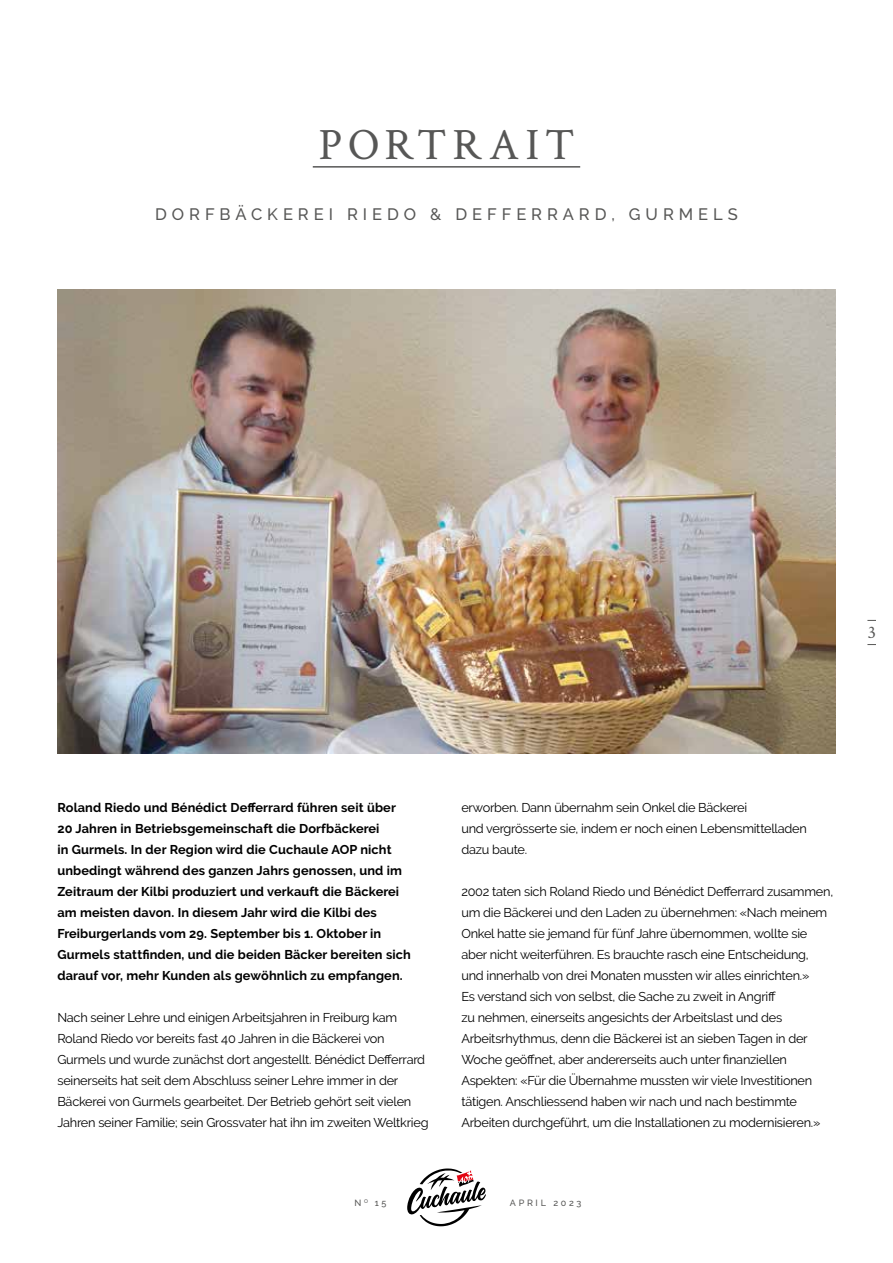
<style>
.page{position:relative;width:893px;height:1263px;background:#fff}
.page>*{position:absolute;margin:0;border:0;box-sizing:border-box;transform-origin:0 0}
.t1{font:45px "Crimson Text";letter-spacing:.13em;color:#575756}
.t2{font:18px "Crimson Text";color:#575756}
.t3{font:500 16.5px "Raleway";letter-spacing:.3em;color:#575756}
.t4{font:12.75px/21px "Raleway";letter-spacing:-.02em;color:#000}
.t5{font:700 12.75px/21px "Raleway";letter-spacing:.01em;color:#000}
.t6{font:500 9px "Raleway";letter-spacing:.3em;color:#575756}
</style>
<div class="page">
<svg style="left:407px;top:1168px;width:79px;height:58px"></svg>
<hr style="left:313px;top:166px;width:267px;height:2px;background:#575756">
<img style="left:57px;top:289px;width:779px;height:464px">
<h1 class="t1" style="left:318px;top:114px;width:258px">PORTRAIT</h1>
<p class="t3" style="left:155px;top:204px;width:584px">DORFBÄCKEREI RIEDO &amp; DEFFERRARD, GURMELS</p>
<h2 class="t2" style="left:867px;top:620px;width:10px">3</h2>
<p class="t5" style="left:57px;top:797px;width:355px">Roland Riedo und Bénédict Defferrard führen seit über 20 Jahren in Betriebsgemeinschaft die Dorfbäckerei<br>in Gurmels. In der Region wird die Cuchaule AOP nicht unbedingt während des ganzen Jahrs genossen, und im Zeitraum der Kilbi produziert und verkauft die Bäckerei am meisten davon. In diesem Jahr wird die Kilbi des Freiburgerlands vom 29. September bis 1. Oktober in Gurmels stattfinden, und die beiden Bäcker bereiten sich darauf vor, mehr Kunden als gewöhnlich zu empfangen.</p>
<p class="t4" style="left:57px;top:1007px;width:373px">Nach seiner Lehre und einigen Arbeitsjahren in Freiburg kam Roland Riedo vor bereits fast 40 Jahren in die Bäckerei von Gurmels und wurde zunächst dort angestellt. Bénédict Defferrard seinerseits hat seit dem Abschluss seiner Lehre immer in der Bäckerei von Gurmels gearbeitet. Der Betrieb gehört seit vielen Jahren seiner Familie; sein Grossvater hat ihn im zweiten Weltkrieg</p>
<p class="t4" style="left:461px;top:797px;width:347px">erworben. Dann übernahm sein Onkel die Bäckerei<br>und vergrösserte sie, indem er noch einen Lebensmittelladen dazu baute.</p>
<p class="t4" style="left:461px;top:881px;width:373px">2002 taten sich Roland Riedo und Bénédict Defferrard zusammen, um die Bäckerei und den Laden zu übernehmen: «Nach meinem Onkel hatte sie jemand für fünf Jahre übernommen, wollte sie aber nicht weiterführen. Es brauchte rasch eine Entscheidung, und innerhalb von drei Monaten mussten wir alles einrichten.»<br>Es verstand sich von selbst, die Sache zu zweit in Angriff<br>zu nehmen, einerseits angesichts der Arbeitslast und des Arbeitsrhythmus, denn die Bäckerei ist an sieben Tagen in der Woche geöffnet, aber andererseits auch unter finanziellen Aspekten: «Für die Übernahme mussten wir viele Investitionen tätigen. Anschliessend haben wir nach und nach bestimmte Arbeiten durchgeführt, um die Installationen zu modernisieren.»</p>
<p class="t6" style="left:355px;top:1197px;width:33px">N<sup>O</sup> 15</p>
<p class="t6" style="left:510px;top:1197px;width:73px">APRIL 2023</p>
</div>
